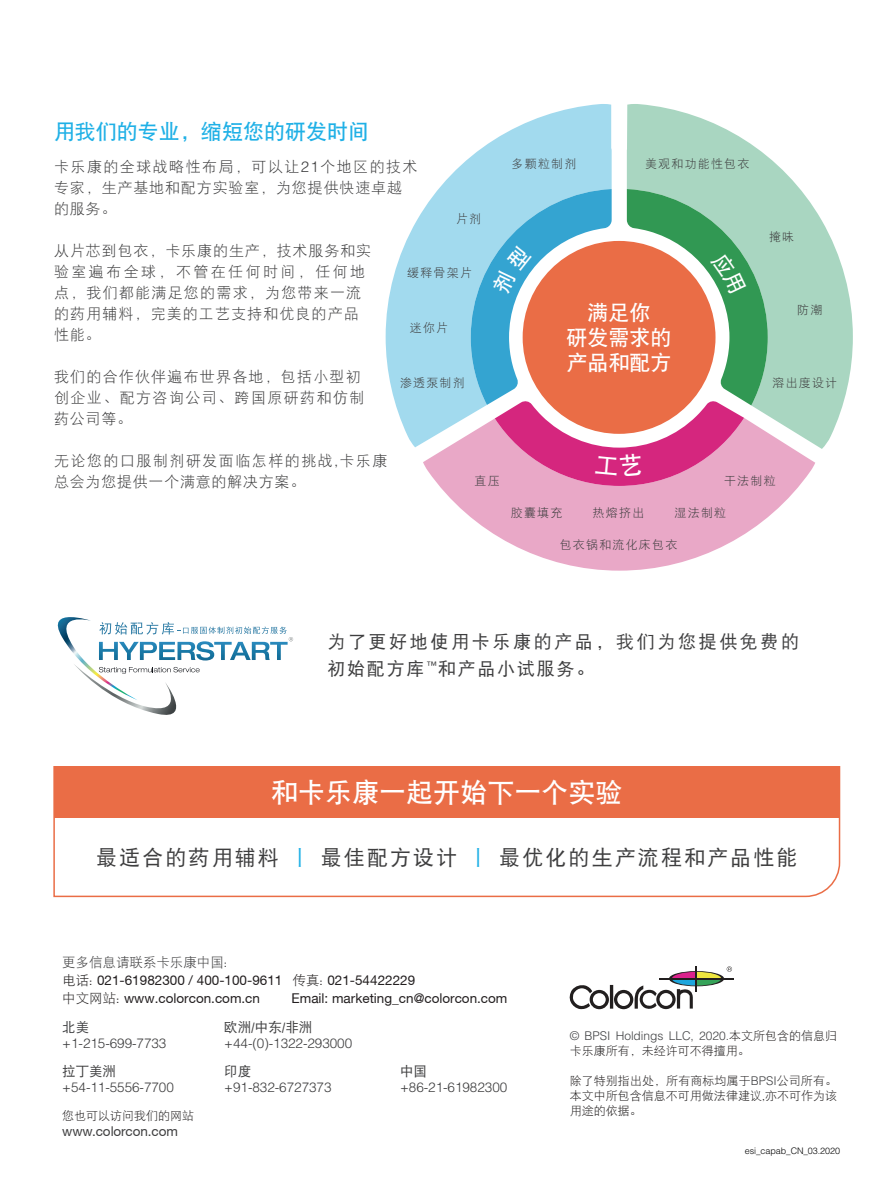
<style>
.page{position:relative;width:893px;height:1191px;background:#fff}
.page>*{position:absolute;margin:0;border:0;box-sizing:border-box;transform-origin:0 0}
.t1{font:27px "DFP Hei W7";color:#fff}
.t2{font:21px "DFP Hei W5";letter-spacing:.1em;color:#3e3e3f}
.t3{font:21px "DFP Hei W7";color:#1fb0e6}
.t4{font:21px/25.2px "DFP Hei W7";color:#fff;text-align:center}
.t5{font:18px/27px "DFP Hei W5";letter-spacing:.145em;color:#3e3e3f}
.t6{font:15px/21px "DFP Hei W3";letter-spacing:.08em;color:#3e3e3f}
.t7{font:15px/21px "DFP Hei W3";letter-spacing:.055em;color:#3e3e3f}
.t8{font:15px/21px "DFP Hei W3";letter-spacing:.1em;color:#3e3e3f}
.t9{font:13.5px/18.3px "Helvetica Neue";color:#231f20}
.t10{font:300 13.5px "Helvetica LT Std";letter-spacing:-.005em;color:#3e3e3f}
.t11{font:13.5px "DFP Hei W5";letter-spacing:-.005em;color:#3e3e3f}
.t12{font:13.5px "Helvetica Neue";letter-spacing:-.005em;color:#3e3e3f}
.t13{font:13.5px "DFP Hei W3";letter-spacing:-.005em;color:#3e3e3f}
.t14{font:13.5px "DFP Hei W5";color:#404143}
.t15{font:12px/15px "DFP Hei W3";color:#221f1f;text-align:justify}
.t16{font:12px "DFP Hei W3";letter-spacing:.1em;color:#3e3e3f}
.t17{font:300 12px "Helvetica LT Std";letter-spacing:-.005em;color:#404143}
.t18{font:300 9px "Helvetica LT Std";letter-spacing:-.01em;color:#030303}
.s1{font-family:"Helvetica LT Std";font-weight:300}
.s2{color:#1fb0e6}
.s3{font-family:"DFP Hei W3";color:#221f1f}
.s4{font-family:"DFP Hei W3";font-weight:400;color:#221f1f}
.s5{font-family:"Helvetica LT Std";font-weight:300;color:#404143}
</style>
<div class="page">
<hr style="left:659px;top:978px;width:75px;height:1px;background:#221f1f">
<svg style="left:569px;top:966px;width:163px;height:43px"></svg>
<svg style="left:53px;top:766px;width:788px;height:132px"></svg>
<svg style="left:627px;top:104px;width:226px;height:345px;fill:#a9d6c1"></svg>
<svg style="left:386px;top:104px;width:226px;height:343px;fill:#a2daee"></svg>
<svg style="left:423px;top:418px;width:392px;height:152px;fill:#e9a8c7"></svg>
<div style="left:55px;top:767px;width:784px;height:50px;background:#ea6d46"></div>
<img style="left:120px;top:666px;width:57px;height:49px">
<img style="left:57px;top:617px;width:81px;height:83px">
<svg style="left:99px;top:667px;width:101px;height:7px"></svg>
<svg style="left:99px;top:622px;width:194px;height:38px"></svg>
<svg style="left:471px;top:189px;width:297px;height:297px;background:#ba9592"></svg>
<h2 class="t3" style="left:54px;top:120px;width:316px">用我们的专业，缩短您的研发时间</h2>
<p class="t16" style="left:512px;top:157px;width:66px">多颗粒制剂</p>
<p class="t16" style="left:645px;top:157px;width:106px">美观和功能性包衣</p>
<p class="t7" style="left:54px;top:155px;width:365px">卡乐康的全球战略性布局，可以让<span class="s1">21</span>个地区的技术专家，生产基地和配方实验室，为您提供快速卓越的服务。</p>
<p class="t6" style="left:54px;top:239px;width:319px">从片芯到包衣，卡乐康的生产，技术服务和实验室遍布全球，不管在任何时间，任何地点，我们都能满足您的需求，为您带来一流的药用辅料，完美的工艺支持和优良的产品性能。</p>
<p class="t6" style="left:54px;top:365px;width:312px">我们的合作伙伴遍布世界各地，包括小型初创企业、配方咨询公司、跨国原研药和仿制药公司等。</p>
<p class="t8" style="left:54px;top:449px;width:335px">无论您的口服制剂研发面临怎样的挑战,卡乐康总会为您提供一个满意的解决方案。</p>
<p class="t16" style="left:456px;top:212px;width:27px">片剂</p>
<p class="t16" style="left:769px;top:230px;width:27px">掩味</p>
<p class="t16" style="left:407px;top:266px;width:66px">缓释骨架片</p>
<h2 class="t4" style="left:567px;top:299px;width:106px">满足你<br>研发需求的产品和配方</h2>
<p class="t16" style="left:797px;top:303px;width:27px">防潮</p>
<p class="t16" style="left:410px;top:321px;width:40px">迷你片</p>
<p class="t16" style="left:772px;top:376px;width:66px">溶出度设计</p>
<p class="t16" style="left:400px;top:376px;width:66px">渗透泵制剂</p>
<p class="t16" style="left:475px;top:474px;width:27px">直压</p>
<p class="t16" style="left:724px;top:474px;width:53px">干法制粒</p>
<p class="t16" style="left:511px;top:506px;width:53px">胶囊填充</p>
<p class="t16" style="left:593px;top:506px;width:53px">热熔挤出</p>
<p class="t16" style="left:675px;top:506px;width:53px">湿法制粒</p>
<p class="t16" style="left:560px;top:538px;width:119px">包衣锅和流化床包衣</p>
<p class="t5" style="left:327px;top:627px;width:473px">为了更好地使用卡乐康的产品，我们为您提供免费的初始配方库<sup>™</sup>和产品小试服务。</p>
<h1 class="t1" style="left:271px;top:778px;width:353px">和卡乐康一起开始下一个实验</h1>
<h2 class="t2" style="left:96px;top:846px;width:703px">最适合的药用辅料 <span class="s2">丨</span> 最佳配方设计 <span class="s2">丨</span> 最优化的生产流程和产品性能</h2>
<p class="t13" style="left:62px;top:954px;width:166px">更多信息请联系卡乐康中国:</p>
<p class="t9" style="left:62px;top:970px;width:354px"><span class="s3">电话:</span> 021-61982300 / 400-100-9611 <span class="s3">传真:</span> 021-54422229<span class="s3">中文网站:</span> www.colorcon.com.cn</p>
<p class="t9" style="left:292px;top:989px;width:217px">Email: marketing_cn@colorcon.com</p>
<p class="t14" style="left:62px;top:1019px;width:28px">北美</p>
<p class="t10" style="left:62px;top:1034px;width:106px">+1-215-699-7733</p>
<p class="t11" style="left:62px;top:1064px;width:55px">拉丁美洲</p>
<p class="t10" style="left:62px;top:1079px;width:113px">+54-11-5556-7700</p>
<p class="t15" style="left:62px;top:1107px;width:133px">您也可以访问我们的网站</p>
<p class="t12" style="left:62px;top:1122px;width:117px">www.colorcon.com</p>
<p class="t11" style="left:224px;top:1019px;width:90px">欧洲/中东/非洲</p>
<p class="t10" style="left:224px;top:1034px;width:129px">+44-(0)-1322-293000</p>
<p class="t11" style="left:224px;top:1064px;width:28px">印度</p>
<p class="t10" style="left:224px;top:1079px;width:109px">+91-832-6727373</p>
<p class="t11" style="left:400px;top:1064px;width:28px">中国</p>
<p class="t10" style="left:400px;top:1079px;width:109px">+86-21-61982300</p>
<p class="t17" style="left:570px;top:1028px;width:269px">© BPSI Holdings LLC, 2020.<span class="s4">本文所包含的信息归</span></p>
<p class="t15" style="left:570px;top:1043px;width:181px">卡乐康所有，未经许可不得擅用。</p>
<p class="t15" style="left:570px;top:1073px;width:269px">除了特别指出处，所有商标均属于<span class="s5">BPSI</span>公司所有。本文中所包含信息不可用做法律建议,亦不可作为该用途的依据。</p>
<p class="t18" style="left:745px;top:1145px;width:97px">esi_capab_CN_03.2020</p>
</div>
